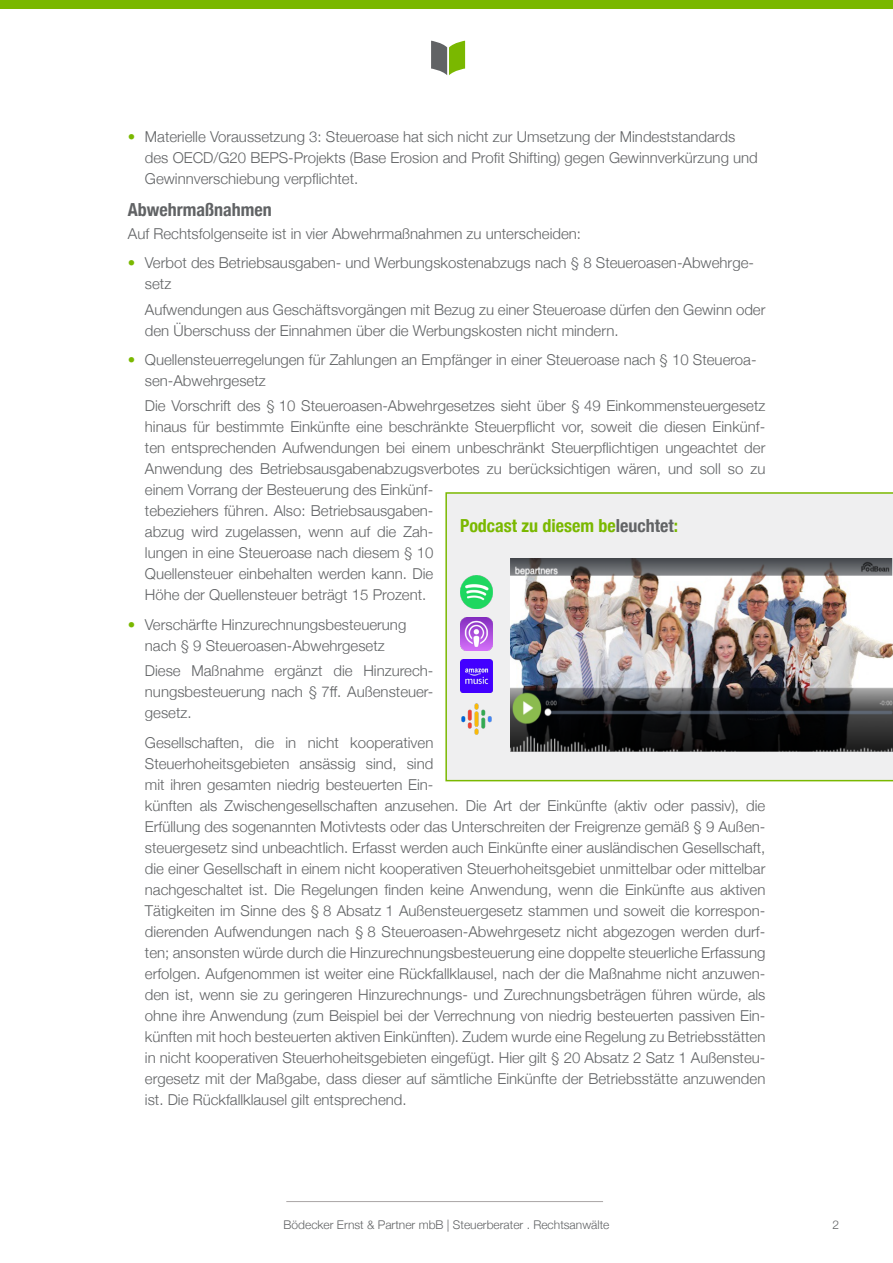
<style>
.page{position:relative;width:893px;height:1263px;background:#fff}
.page>*{position:absolute;margin:0;border:0;box-sizing:border-box;transform-origin:0 0}
.t1{font:700 condensed 18px "Helvetica Neue";color:#7ab800}
.t2{font:700 condensed 18px "Helvetica Neue";color:#616365}
.t3{font:300 15px/21px "Helvetica Neue";color:#616365}
.t4{font:300 12px "Helvetica Neue";color:#616365}
.s1{color:#7ab800}
.s2{color:#616365}
</style>
<div class="page">
<div style="left:0;top:0;width:893px;height:9px;background:#7ab800"></div>
<hr style="left:286px;top:1201px;width:317px;height:1px;background:#a9a5a5">
<svg style="left:431px;top:41px;width:34px;height:34px"></svg>
<div style="left:445px;top:492px;width:448px;height:289px;background:#efeff0"></div>
<img style="left:511px;top:558px;width:382px;height:193px">
<img style="left:460px;top:575px;width:33px;height:33px">
<img style="left:460px;top:617px;width:33px;height:33px">
<img style="left:460px;top:660px;width:33px;height:33px">
<img style="left:460px;top:702px;width:33px;height:33px">
<p class="t3" style="left:145px;top:125px;width:614px;text-indent:-17px"><span class="s1">•</span> Materielle Voraussetzung 3: Steueroase hat sich nicht zur Umsetzung der Mindeststandards des OECD/G20 BEPS-Projekts (Base Erosion and Profit Shifting) gegen Gewinnverkürzung und<br>Gewinnverschiebung verpflichtet.</p>
<p class="t2" style="left:128px;top:194px;width:145px">Abwehrmaßnahmen</p>
<p class="t3" style="left:128px;top:222px;width:455px">Auf Rechtsfolgenseite ist in vier Abwehrmaßnahmen zu unterscheiden:</p>
<p class="t3" style="left:145px;top:251px;width:611px;text-indent:-17px"><span class="s1">•</span> Verbot des Betriebsausgaben- und Werbungskostenabzugs nach § 8 Steueroasen-Abwehrge&shy;setz</p>
<p class="t3" style="left:145px;top:298px;width:622px">Aufwendungen aus Geschäftsvorgängen mit Bezug zu einer Steueroase dürfen den Gewinn oder den Überschuss der Einnahmen über die Werbungskosten nicht mindern.</p>
<p class="t3" style="left:145px;top:348px;width:613px;text-indent:-17px"><span class="s1">•</span> Quellensteuerregelungen für Zahlungen an Empfänger in einer Steueroase nach § 10 Steueroa&shy;sen-Abwehrgesetz</p>
<p class="t3" style="left:145px;top:394px;width:622px">Die Vorschrift des § 10 Steueroasen-Abwehrgesetzes sieht über § 49 Einkommensteuergesetz hinaus für bestimmte Einkünfte eine beschränkte Steuerpflicht vor, soweit die diesen Einkünf&shy;ten entsprechenden Aufwendungen bei einem unbeschränkt Steuerpflichtigen ungeachtet der Anwendung des Betriebsausgabenabzugsverbotes zu berücksichtigen wären, und soll so zu einem Vorrang der Besteuerung des Einkünf-<br>tebeziehers führen. Also: Betriebsausgaben-<br>abzug wird zugelassen, wenn auf die Zah-<br>lungen in eine Steueroase nach diesem § 10<br>Quellensteuer einbehalten werden kann. Die<br>Höhe der Quellensteuer beträgt 15 Prozent.</p>
<p class="t3" style="left:128px;top:613px;width:280px;text-align:center"><span class="s1">•</span> Verschärfte Hinzurechnungsbesteuerung nach § 9 Steueroasen-Abwehrgesetz</p>
<p class="t3" style="left:145px;top:659px;width:290px;text-align:justify">Diese Maßnahme ergänzt die Hinzurech&shy;nungsbesteuerung nach § 7ff. Außensteuer&shy;gesetz.</p>
<p class="t3" style="left:145px;top:731px;width:622px">Gesellschaften, die in nicht kooperativen<br>Steuerhoheitsgebieten ansässig sind, sind<br>mit ihren gesamten niedrig besteuerten Ein-<br>künften als Zwischengesellschaften anzusehen. Die Art der Einkünfte (aktiv oder passiv), die Erfüllung des sogenannten Motivtests oder das Unterschreiten der Freigrenze gemäß § 9 Außen&shy;steuergesetz sind unbeachtlich. Erfasst werden auch Einkünfte einer ausländischen Gesellschaft, die einer Gesellschaft in einem nicht kooperativen Steuerhoheitsgebiet unmittelbar oder mittelbar nachgeschaltet ist. Die Regelungen finden keine Anwendung, wenn die Einkünfte aus aktiven Tätigkeiten im Sinne des § 8 Absatz 1 Außensteuergesetz stammen und soweit die korrespon&shy;dierenden Aufwendungen nach § 8 Steueroasen-Abwehrgesetz nicht abgezogen werden durf&shy;ten; ansonsten würde durch die Hinzurechnungsbesteuerung eine doppelte steuerliche Erfassung erfolgen. Aufgenommen ist weiter eine Rückfallklausel, nach der die Maßnahme nicht anzuwen&shy;den ist, wenn sie zu geringeren Hinzurechnungs- und Zurechnungsbeträgen führen würde, als ohne ihre Anwendung (zum Beispiel bei der Verrechnung von niedrig besteuerten passiven Ein&shy;künften mit hoch besteuerten aktiven Einkünften). Zudem wurde eine Regelung zu Betriebsstätten in nicht kooperativen Steuerhoheitsgebieten eingefügt. Hier gilt § 20 Absatz 2 Satz 1 Außensteu&shy;ergesetz mit der Maßgabe, dass dieser auf sämtliche Einkünfte der Betriebsstätte anzuwenden ist. Die Rückfallklausel gilt entsprechend.</p>
<p class="t1" style="left:460px;top:511px;width:219px">Podcast zu diesem be<span class="s2">leuchtet</span>:</p>
<p class="t4" style="left:284px;top:1215px;width:327px">Bödecker Ernst &amp; Partner mbB | Steuerberater . Rechtsanwälte</p>
<p class="t4" style="left:832px;top:1215px;width:8px">2</p>
</div>
